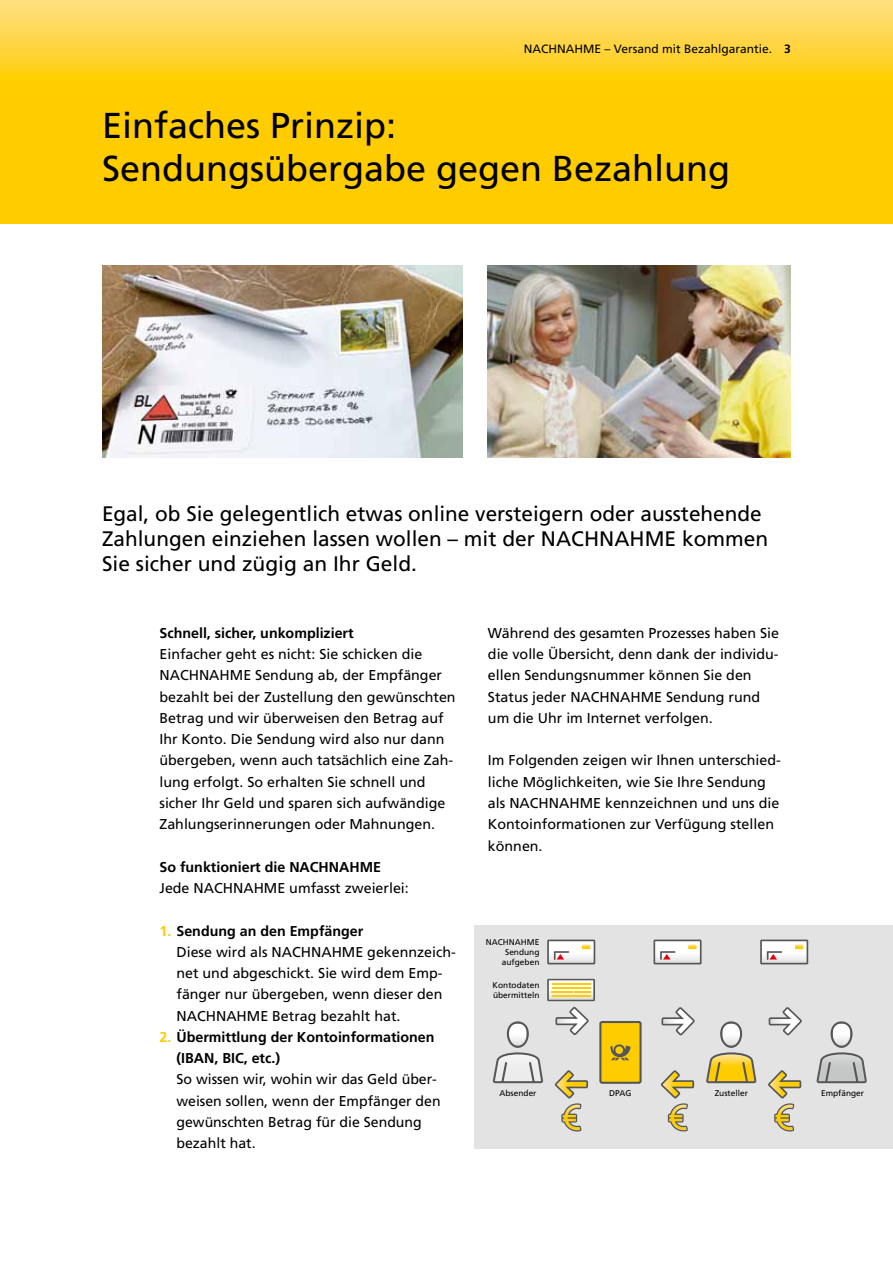
<style>
.page{position:relative;width:893px;height:1263px;background:#fff}
.page>*{position:absolute;margin:0;border:0;box-sizing:border-box;transform-origin:0 0}
.t1{font:36px/43.2px "Frutiger LT Com";color:#000}
.t2{font:21px/25.2px "Frutiger LT Com";color:#000}
.t3{font:14.25px/21.3px "Frutiger LT Com";color:#000}
.t4{font:700 14.25px/21.3px "Frutiger LT Com";color:#000}
.t5{font:12px "Frutiger LT Com";color:#000}
.t6{font:8.4px/10.1px "Frutiger LT Com";color:#000}
.s1{font-weight:700}
.s2{font-weight:700;color:#fc0}
.s3{color:#fc0}
</style>
<div class="page">
<svg style="left:0;top:0;width:893px;height:223px;background:#ffcf19"></svg>
<img style="left:102px;top:266px;width:360px;height:191px">
<img style="left:488px;top:266px;width:303px;height:191px">
<div style="left:474px;top:925px;width:419px;height:223px;background:#e3e3e3"></div>
<div style="left:600px;top:1022px;width:41px;height:61px;background:#fc0;border-radius:2px"></div>
<div style="left:599px;top:1021px;width:43px;height:63px;border:2px solid #565656;border-radius:2px"></div>
<svg style="left:610px;top:1044px;width:21px;height:16px"></svg>
<svg style="left:661px;top:1007px;width:34px;height:29px"></svg>
<svg style="left:661px;top:1070px;width:34px;height:61px"></svg>
<svg style="left:768px;top:1007px;width:34px;height:29px"></svg>
<svg style="left:768px;top:1070px;width:34px;height:61px"></svg>
<div style="left:720px;top:1021px;width:22px;height:27px;border:2px solid #565656;border-radius:50%"></div>
<svg style="left:706px;top:1022px;width:50px;height:61px"></svg>
<div style="left:831px;top:1021px;width:21px;height:27px;border:2px solid #565656;border-radius:50%"></div>
<svg style="left:816px;top:1022px;width:51px;height:61px"></svg>
<svg style="left:493px;top:979px;width:102px;height:152px"></svg>
<svg style="left:547px;top:939px;width:48px;height:25px"></svg>
<svg style="left:653px;top:939px;width:48px;height:25px"></svg>
<svg style="left:760px;top:939px;width:48px;height:25px"></svg>
<p class="t5" style="left:524px;top:42px;width:268px">NACHNAHME – Versand mit Bezahlgarantie. <span class="s1">3</span></p>
<h1 class="t1" style="left:102px;top:104px;width:630px">Einfaches Prinzip:<br>Sendungsübergabe gegen Bezahlung</h1>
<h2 class="t2" style="left:102px;top:501px;width:668px">Egal, ob Sie gelegentlich etwas online versteigern oder ausstehende<br>Zahlungen einziehen lassen wollen – mit der NACHNAHME kommen<br>Sie sicher und zügig an Ihr Geld.</h2>
<p class="t4" style="left:159px;top:622px;width:196px">Schnell, sicher, unkompliziert</p>
<p class="t3" style="left:159px;top:644px;width:298px">Einfacher geht es nicht: Sie schicken die NACHNAHME Sendung ab, der Empfänger bezahlt bei der Zustellung den gewünschten Betrag und wir überweisen den Betrag auf Ihr Konto. Die Sendung wird also nur dann übergeben, wenn auch tatsächlich eine Zah&shy;lung erfolgt. So erhalten Sie schnell und sicher Ihr Geld und sparen sich aufwändige Zahlungserinnerungen oder Mahnungen.</p>
<p class="t4" style="left:159px;top:856px;width:223px">So funktioniert die NACHNAHME</p>
<p class="t3" style="left:159px;top:877px;width:251px">Jede NACHNAHME umfasst zweierlei:</p>
<p class="t3" style="left:176px;top:920px;width:281px;text-indent:-17px"><span class="s2">1.</span> <span class="s1">Sendung an den Empfänger<br></span>Diese wird als NACHNAHME gekennzeich&shy;net und abgeschickt. Sie wird dem Emp&shy;fänger nur übergeben, wenn dieser den NACHNAHME Betrag bezahlt hat.</p>
<p class="t4" style="left:176px;top:1026px;width:260px;text-indent:-17px"><span class="s3">2.</span> Übermittlung der Kontoinformationen (IBAN, BIC, etc.)</p>
<p class="t3" style="left:176px;top:1069px;width:266px">So wissen wir, wohin wir das Geld über&shy;weisen sollen, wenn der Empfänger den gewünschten Betrag für die Sendung bezahlt hat.</p>
<p class="t3" style="left:488px;top:622px;width:293px">Während des gesamten Prozesses haben Sie die volle Übersicht, denn dank der individu&shy;ellen Sendungsnummer können Sie den Status jeder NACHNAHME Sendung rund um die Uhr im Internet verfolgen.</p>
<p class="t3" style="left:488px;top:750px;width:294px">Im Folgenden zeigen wir Ihnen unterschied&shy;liche Möglichkeiten, wie Sie Ihre Sendung als NACHNAHME kennzeichnen und uns die Kontoinformationen zur Verfügung stellen können.</p>
<p class="t6" style="left:486px;top:937px;width:55px;text-align:right">NACHNAHME<br>Sendung aufgeben</p>
<p class="t6" style="left:493px;top:980px;width:48px">Kontodaten übermitteln</p>
<p class="t6" style="left:499px;top:1088px;width:39px">Absender</p>
<p class="t6" style="left:609px;top:1088px;width:24px">DPAG</p>
<p class="t6" style="left:715px;top:1088px;width:35px">Zusteller</p>
<p class="t6" style="left:821px;top:1088px;width:45px">Empfänger</p>
</div>
